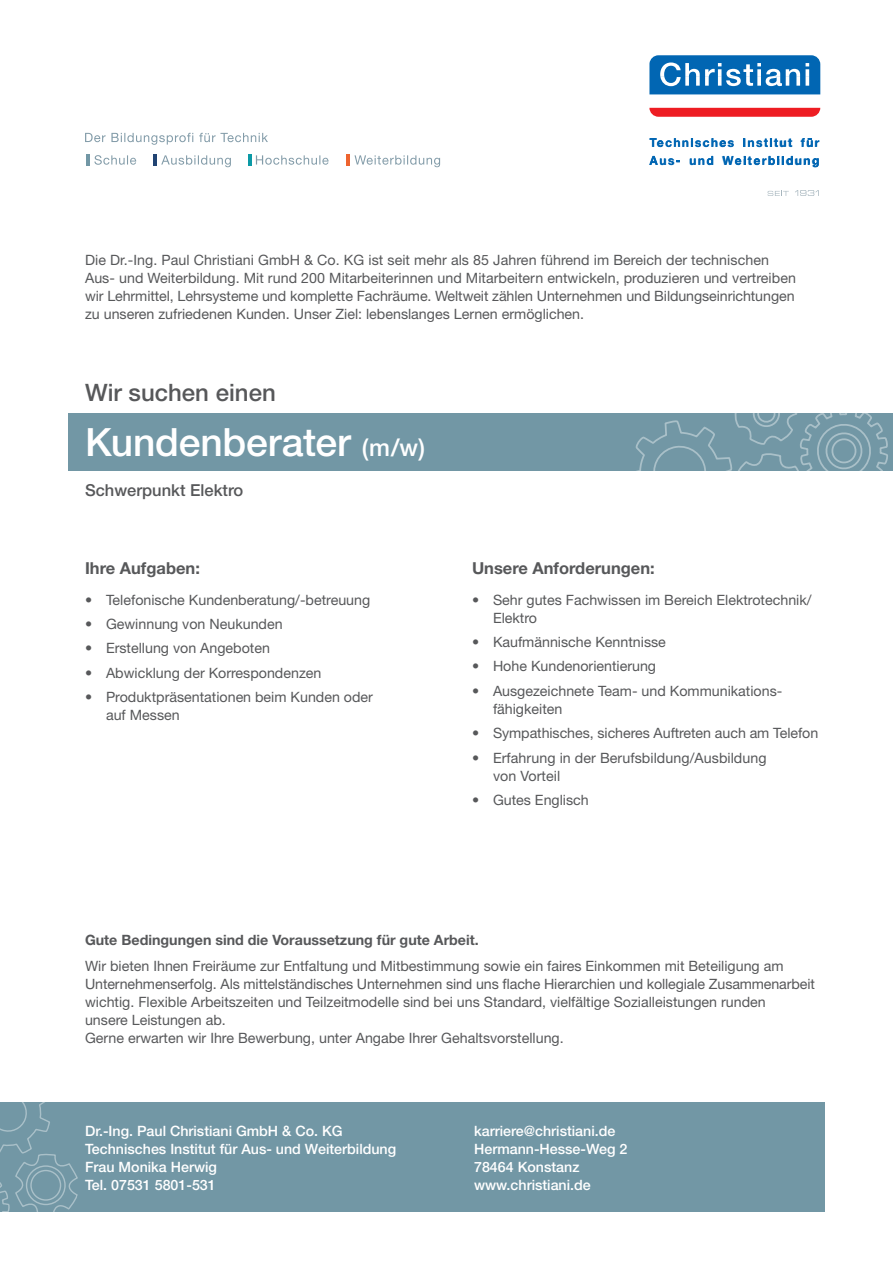
<style>
.page{position:relative;width:893px;height:1263px;background:#fff}
.page>*{position:absolute;margin:0;border:0;box-sizing:border-box;transform-origin:0 0}
.t1{font:500 39px "Helvetica Neue";letter-spacing:-.005em;color:#fff}
.t2{font:500 24px "Helvetica Neue";color:#57585a}
.t3{font:700 16.5px "Helvetica Neue";color:#57585a}
.t4{font:500 16.5px "Helvetica Neue";color:#57585a}
.t5{font:14.25px/18px "Helvetica Neue";color:#57585a}
.t6{font:500 14.25px/18px "Helvetica Neue";color:#fff}
.t7{font:700 14.25px "Helvetica Neue";color:#57585a}
.t8{font:700 12.15px/18px "Helvetica Neue";letter-spacing:.1em;color:#0166b3}
.s1{font-size:24px}
</style>
<div class="page">
<svg style="left:85px;top:133px;width:183px;height:12px"></svg>
<svg style="left:94px;top:155px;width:42px;height:10px"></svg>
<hr style="left:86px;top:154px;width:4px;height:12px;background:#7297a5">
<svg style="left:161px;top:155px;width:70px;height:12px"></svg>
<hr style="left:153px;top:154px;width:4px;height:12px;background:#214473">
<svg style="left:256px;top:155px;width:73px;height:10px"></svg>
<hr style="left:248px;top:154px;width:4px;height:12px;background:#0c9aa6">
<svg style="left:354px;top:155px;width:86px;height:12px"></svg>
<hr style="left:346px;top:154px;width:4px;height:12px;background:#ee642f">
<div style="left:0;top:1103px;width:825px;height:109px;background:#7297a5"></div>
<div style="left:68px;top:413px;width:825px;height:57px;background:#7297a5"></div>
<svg style="left:649px;top:55px;width:171px;height:39px;background:#3183c1"></svg>
<svg style="left:649px;top:108px;width:171px;height:9px;background:#ee282e"></svg>
<svg style="left:743px;top:138px;width:49px;height:9px"></svg>
<svg style="left:801px;top:138px;width:18px;height:9px"></svg>
<svg style="left:650px;top:156px;width:30px;height:9px"></svg>
<svg style="left:690px;top:156px;width:23px;height:9px"></svg>
<svg style="left:650px;top:138px;width:84px;height:9px"></svg>
<svg style="left:723px;top:156px;width:96px;height:11px"></svg>
<svg style="left:768px;top:191px;width:21px;height:5px"></svg>
<svg style="left:795px;top:190px;width:24px;height:6px"></svg>
<svg style="left:628px;top:413px;width:265px;height:58px"></svg>
<svg style="left:0;top:1102px;width:79px;height:110px"></svg>
<p class="t8" style="left:650px;top:133px;width:171px">Technisches Institut für<br>Aus- und Weiterbildung</p>
<p class="t5" style="left:85px;top:251px;width:712px">Die Dr.-Ing. Paul Christiani GmbH &amp; Co. KG ist seit mehr als 85 Jahren führend im Bereich der technischen Aus- und Weiterbildung. Mit rund 200 Mitarbeiterinnen und Mitarbeitern entwickeln, produzieren und vertreiben wir Lehrmittel, Lehrsysteme und komplette Fachräume. Weltweit zählen Unternehmen und Bildungseinrichtungen zu unseren zufriedenen Kunden. Unser Ziel: lebenslanges Lernen ermöglichen.</p>
<h2 class="t2" style="left:85px;top:378px;width:192px">Wir suchen einen</h2>
<h1 class="t1" style="left:85px;top:419px;width:342px">Kundenberater <span class="s1">(m/w)</span></h1>
<p class="t4" style="left:85px;top:481px;width:160px">Schwerpunkt Elektro</p>
<p class="t3" style="left:85px;top:558px;width:116px">Ihre Aufgaben:</p>
<p class="t5" style="left:85px;top:590px;width:287px">• Telefonische Kundenberatung/-betreuung</p>
<p class="t5" style="left:85px;top:615px;width:199px">• Gewinnung von Neukunden</p>
<p class="t5" style="left:85px;top:639px;width:186px">• Erstellung von Angeboten</p>
<p class="t5" style="left:85px;top:663px;width:238px">• Abwicklung der Korrespondenzen</p>
<p class="t5" style="left:106px;top:688px;width:268px;text-indent:-21px">• Produktpräsentationen beim Kunden oder auf Messen</p>
<p class="t3" style="left:472px;top:558px;width:184px">Unsere Anforderungen:</p>
<p class="t5" style="left:493px;top:590px;width:320px;text-indent:-21px">• Sehr gutes Fachwissen im Bereich Elektrotechnik/<br>Elektro</p>
<p class="t5" style="left:472px;top:633px;width:195px">• Kaufmännische Kenntnisse</p>
<p class="t5" style="left:472px;top:657px;width:186px">• Hohe Kundenorientierung</p>
<p class="t5" style="left:493px;top:681px;width:291px;text-indent:-21px">• Ausgezeichnete Team- und Kommunikations&shy;fähigkeiten</p>
<p class="t5" style="left:472px;top:724px;width:348px">• Sympathisches, sicheres Auftreten auch am Telefon</p>
<p class="t5" style="left:493px;top:748px;width:275px;text-indent:-21px">• Erfahrung in der Berufsbildung/Ausbildung von Vorteil</p>
<p class="t5" style="left:472px;top:791px;width:118px">• Gutes Englisch</p>
<p class="t7" style="left:85px;top:931px;width:395px">Gute Bedingungen sind die Voraussetzung für gute Arbeit.</p>
<p class="t5" style="left:85px;top:957px;width:731px">Wir bieten Ihnen Freiräume zur Entfaltung und Mitbestimmung sowie ein faires Einkommen mit Beteiligung am Unternehmenserfolg. Als mittelständisches Unternehmen sind uns flache Hierarchien und kollegiale Zusammenarbeit wichtig. Flexible Arbeitszeiten und Teilzeitmodelle sind bei uns Standard, vielfältige Sozialleistungen runden<br>unsere Leistungen ab.<br>Gerne erwarten wir Ihre Bewerbung, unter Angabe Ihrer Gehaltsvorstellung.</p>
<p class="t6" style="left:85px;top:1122px;width:313px">Dr.-Ing. Paul Christiani GmbH &amp; Co. KG<br>Technisches Institut für Aus- und Weiterbildung<br>Frau Monika Herwig<br>Tel. 07531 5801-531</p>
<p class="t6" style="left:474px;top:1122px;width:155px">karriere@christiani.de<br>Hermann-Hesse-Weg 2<br>78464 Konstanz www.christiani.de</p>
</div>
